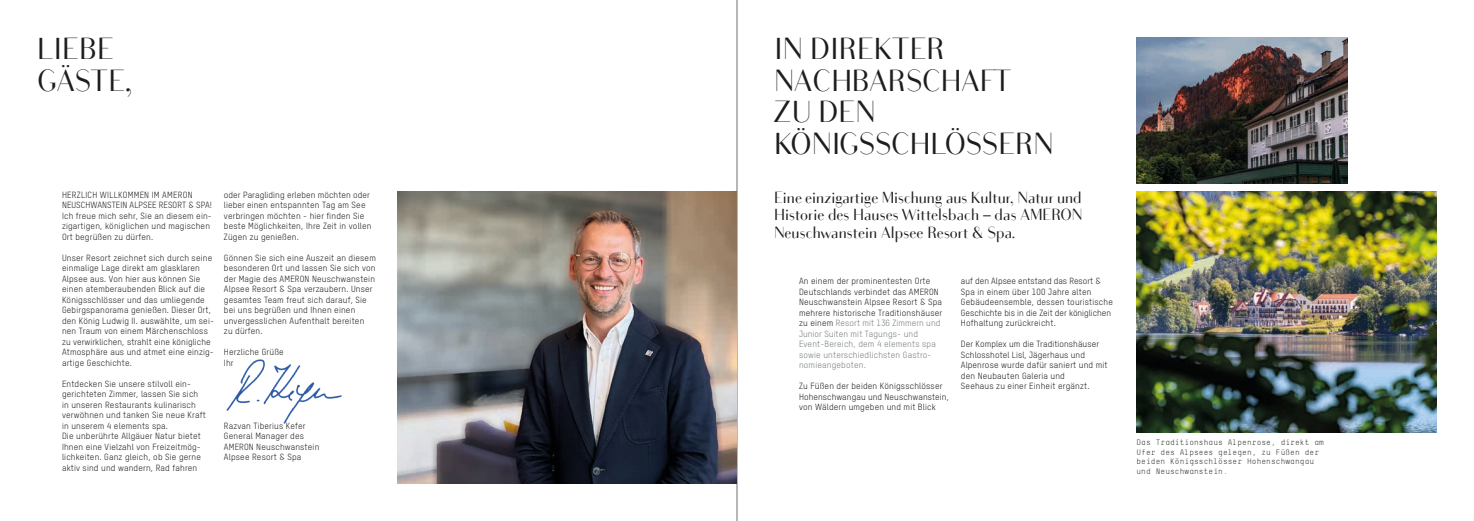
<style>
.page{position:relative;width:1474px;height:521px;background:#fff}
.page>*{position:absolute;margin:0;border:0;box-sizing:border-box;transform-origin:0 0}
.t1{font:29.75px/31.5px "Bodoni Sans";letter-spacing:.02em;color:#1d1d1b}
.t2{font:15.75px/17.5px "Bodoni Sans";letter-spacing:.02em;color:#1d1d1b;text-align:justify}
.t3{font:8.75px/10.5px "T Star Pro Regular";letter-spacing:.02em;color:#1d1d1b}
.t4{font:7.88px/9.6px "TSTAR Mono Round";letter-spacing:.01em;color:#1d1d1b}
.s1{color:#767e7b}
</style>
<div class="page">
<hr style="left:736px;top:0;width:1px;height:521px;background:#70706f">
<img style="left:397px;top:191px;width:340px;height:293px">
<img style="left:1136px;top:192px;width:300px;height:240px">
<img style="left:1136px;top:37px;width:211px;height:147px">
<img style="left:226px;top:359px;width:116px;height:65px">
<h1 class="t1" style="left:37px;top:34px;width:96px">LIEBE<br>GÄSTE,</h1>
<h1 class="t1" style="left:774px;top:34px;width:280px">IN DIREKTER<br>NACHBARSCHAFT<br>ZU DEN<br>KÖNIGSSCHLÖSSERN</h1>
<h2 class="t2" style="left:774px;top:189px;width:309px">Eine einzigartige Mischung aus Kultur, Natur und Historie des Hauses Wittelsbach – das AMERON Neuschwanstein Alpsee Resort &amp; Spa.</h2>
<p class="t3" style="left:799px;top:275px;width:145px">An einem der prominentesten Orte Deutschlands verbindet das AMERON Neuschwanstein Alpsee Resort &amp; Spa mehrere historische Traditionshäuser zu einem <span class="s1">Resort mit 136 Zimmern und Junior Suiten mit Tagungs- und Event-Bereich, dem 4 elements spa sowie unterschiedlichsten Gastro&shy;nomieangeboten.</span></p>
<p class="t3" style="left:799px;top:380px;width:151px">Zu Füßen der beiden Königsschlösser<br>Hohenschwangau und Neuschwanstein, von Wäldern umgeben und mit Blick</p>
<p class="t3" style="left:62px;top:189px;width:151px">HERZLICH WILLKOMMEN IM AMERON NEUSCHWANSTEIN ALPSEE RESORT &amp; SPA!<br>Ich freue mich sehr, Sie an diesem ein&shy;zigartigen, königlichen und magischen Ort begrüßen zu dürfen.</p>
<p class="t3" style="left:62px;top:252px;width:153px">Unser Resort zeichnet sich durch seine einmalige Lage direkt am glasklaren Alpsee aus. Von hier aus können Sie einen atemberaubenden Blick auf die Königsschlösser und das umliegende Gebirgspanorama genießen. Dieser Ort, den König Ludwig II. auswählte, um sei&shy;nen Traum von einem Märchenschloss zu verwirklichen, strahlt eine königliche Atmosphäre aus und atmet eine einzig&shy;artige Geschichte.</p>
<p class="t3" style="left:62px;top:378px;width:145px">Entdecken Sie unsere stilvoll ein&shy;gerichteten Zimmer, lassen Sie sich in unseren Restaurants kulinarisch verwöhnen und tanken Sie neue Kraft in unserem 4 elements spa.<br>Die unberührte Allgäuer Natur bietet Ihnen eine Vielzahl von Freizeitmög&shy;lichkeiten. Ganz gleich, ob Sie gerne aktiv sind und wandern, Rad fahren</p>
<p class="t3" style="left:224px;top:189px;width:149px">oder Paragliding erleben möchten oder lieber einen entspannten Tag am See verbringen möchten - hier finden Sie beste Möglichkeiten, Ihre Zeit in vollen Zügen zu genießen.</p>
<p class="t3" style="left:224px;top:252px;width:153px">Gönnen Sie sich eine Auszeit an diesem besonderen Ort und lassen Sie sich von der Magie des AMERON Neuschwanstein Alpsee Resort &amp; Spa verzaubern. Unser gesamtes Team freut sich darauf, Sie bei uns begrüßen und Ihnen einen unvergesslichen Aufenthalt bereiten<br>zu dürfen.</p>
<p class="t3" style="left:224px;top:346px;width:61px">Herzliche Grüße<br>Ihr</p>
<p class="t3" style="left:961px;top:275px;width:153px">auf den Alpsee entstand das Resort &amp; Spa in einem über 100 Jahre alten Gebäudeensemble, dessen touristische Geschichte bis in die Zeit der königlichen Hofhaltung zurückreicht.</p>
<p class="t3" style="left:961px;top:338px;width:148px">Der Komplex um die Traditionshäuser Schlosshotel Lisl, Jägerhaus und Alpenrose wurde dafür saniert und mit den Neubauten Galeria und<br>Seehaus zu einer Einheit ergänzt.</p>
<p class="t3" style="left:224px;top:420px;width:97px">Razvan Tiberius Kefer<br>General Manager des<br>AMERON Neuschwanstein<br>Alpsee Resort &amp; Spa</p>
<p class="t4" style="left:1136px;top:437px;width:189px">Das Traditionshaus Alpenrose, direkt am Ufer des Alpsees gelegen, zu Füßen der beiden Königsschlösser Hohenschwangau und Neuschwanstein.</p>
</div>
